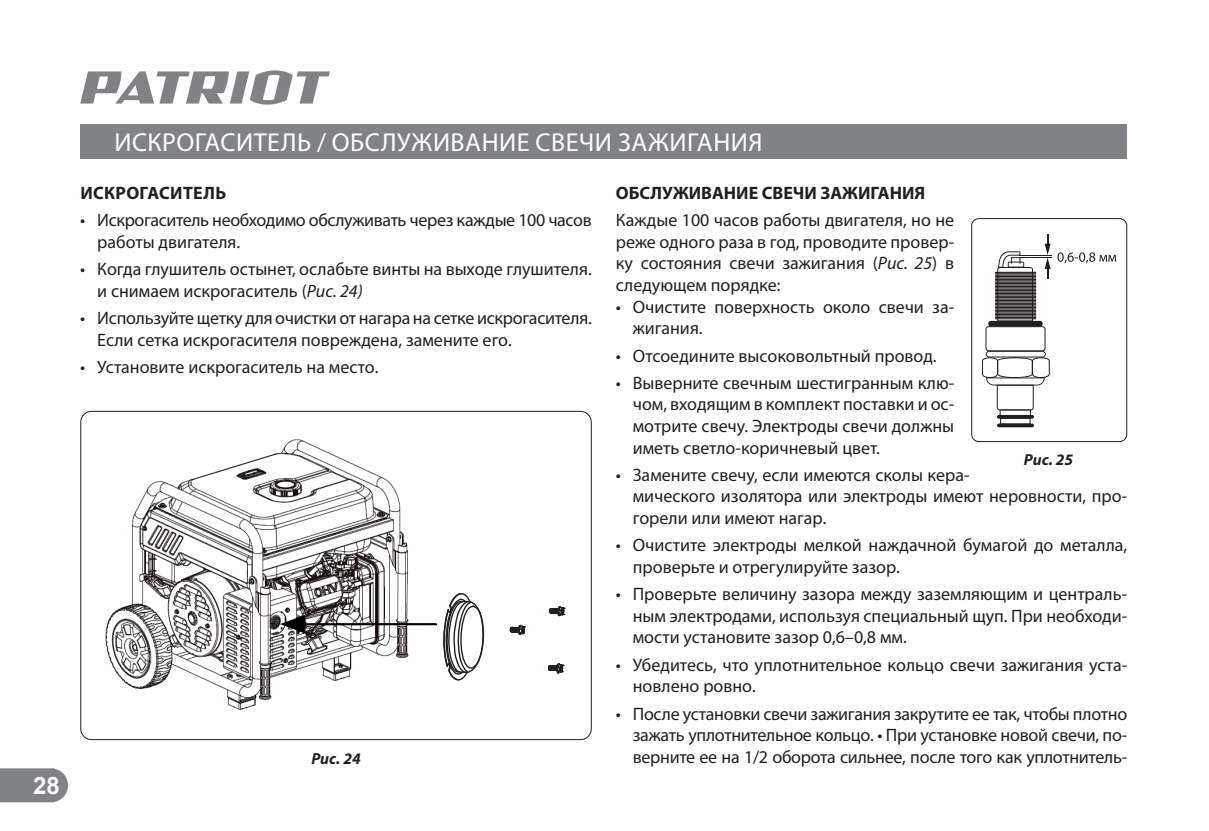
<style>
.page{position:relative;width:1209px;height:831px;background:#fff}
.page>*{position:absolute;margin:0;border:0;box-sizing:border-box;transform-origin:0 0}
.t1{font:26px "Myriad Pro";letter-spacing:.02em;color:#fff}
.t2{font:700 24px "Arial";color:#fff}
.t3{font:18px/21.6px "Myriad Pro";color:#231f20}
.t4{font:18px/21.6px "Myriad Pro";letter-spacing:-.02em;color:#231f20}
.t5{font:700 18px "Myriad Pro";color:#231f20}
.t6{font:700 18px "Myriad Pro";letter-spacing:.02em;color:#231f20}
.t7{font:italic 700 16px "Myriad Pro";color:#231f20}
.s1{font-style:italic}
</style>
<div class="page">
<svg style="left:0;top:768px;width:68px;height:34px;background:#87898c"></svg>
<svg style="left:80px;top:70px;width:250px;height:35px"></svg>
<div style="left:80px;top:124px;width:1047px;height:34px;background:#808285"></div>
<div style="left:971px;top:218px;width:156px;height:224px;border:1px solid #231f20;border-radius:7px"></div>
<svg style="left:548px;top:606px;width:17px;height:11px"></svg>
<svg style="left:547px;top:663px;width:18px;height:11px"></svg>
<svg style="left:509px;top:624px;width:16px;height:11px"></svg>
<img style="left:105px;top:439px;width:304px;height:271px">
<svg style="left:280px;top:590px;width:205px;height:92px"></svg>
<hr style="left:997px;top:424px;width:37px;height:3px;background:#231f20;border-radius:2px">
<hr style="left:1019px;top:255px;width:33px;height:1px;background:#231f20">
<hr style="left:1019px;top:257px;width:33px;height:1px;background:#231f20">
<svg style="left:982px;top:234px;width:68px;height:190px"></svg>
<svg style="left:1057px;top:252px;width:59px;height:11px"></svg>
<h2 class="t2" style="left:33px;top:769px;width:28px">28</h2>
<h1 class="t1" style="left:114px;top:126px;width:649px">ИСКРОГАСИТЕЛЬ / ОБСЛУЖИВАНИЕ СВЕЧИ ЗАЖИГАНИЯ</h1>
<p class="t6" style="left:80px;top:181px;width:147px">ИСКРОГАСИТЕЛЬ</p>
<p class="t4" style="left:97px;top:209px;width:496px;text-indent:-17px">• Искрогаситель необходимо обслуживать через каждые 100 часов работы двигателя.</p>
<p class="t3" style="left:97px;top:258px;width:496px;text-indent:-17px">• Когда глушитель остынет, ослабьте винты на выходе глушителя. и снимаем искрогаситель (<span class="s1">Рис. 24)</span></p>
<p class="t3" style="left:97px;top:307px;width:496px;text-indent:-17px">• Используйте щетку для очистки от нагара на сетке искрогасителя.<br>Если сетка искрогасителя повреждена, замените его.</p>
<p class="t3" style="left:80px;top:356px;width:300px">• Установите искрогаситель на место.</p>
<p class="t5" style="left:616px;top:181px;width:311px">ОБСЛУЖИВАНИЕ СВЕЧИ ЗАЖИГАНИЯ</p>
<p class="t3" style="left:616px;top:209px;width:340px;text-align:justify">Каждые 100 часов работы двигателя, но не реже одного раза в год, проводите провер&shy;ку состояния свечи зажигания (<span class="s1">Рис. 25</span>) в следующем порядке:</p>
<p class="t3" style="left:633px;top:296px;width:323px;text-indent:-17px">• Очистите поверхность около свечи за&shy;жигания.</p>
<p class="t3" style="left:616px;top:344px;width:322px">• Отсоедините высоковольтный провод.</p>
<p class="t3" style="left:633px;top:372px;width:323px;text-align:justify;text-indent:-17px">• Выверните свечным шестигранным клю&shy;чом, входящим в комплект поставки и ос&shy;мотрите свечу. Электроды свечи должны иметь светло-коричневый цвет.</p>
<p class="t3" style="left:633px;top:464px;width:496px;text-indent:-17px">• Замените свечу, если имеются сколы кера-<br>мического изолятора или электроды имеют неровности, про&shy;горели или имеют нагар.</p>
<p class="t3" style="left:633px;top:534px;width:496px;text-indent:-17px">• Очистите электроды мелкой наждачной бумагой до металла, проверьте и отрегулируйте зазор.</p>
<p class="t3" style="left:633px;top:583px;width:496px;text-align:justify;text-indent:-17px">• Проверьте величину зазора между заземляющим и централь&shy;ным электродами, используя специальный щуп. При необходи&shy;мости установите зазор 0,6–0,8 мм.</p>
<p class="t3" style="left:633px;top:654px;width:496px;text-indent:-17px">• Убедитесь, что уплотнительное кольцо свечи зажигания уста&shy;новлено ровно.</p>
<p class="t3" style="left:616px;top:702px;width:513px;text-align:right">• После установки свечи зажигания закрутите ее так, чтобы плотно зажать уплотнительное кольцо. • При установке новой свечи, по-</p>
<p class="t7" style="left:1023px;top:449px;width:51px">Рис. 25</p>
<p class="t7" style="left:311px;top:748px;width:51px">Рис. 24</p>
<p class="t3" style="left:633px;top:746px;width:496px">верните ее на 1/2 оборота сильнее, после того как уплотнитель-</p>
</div>
